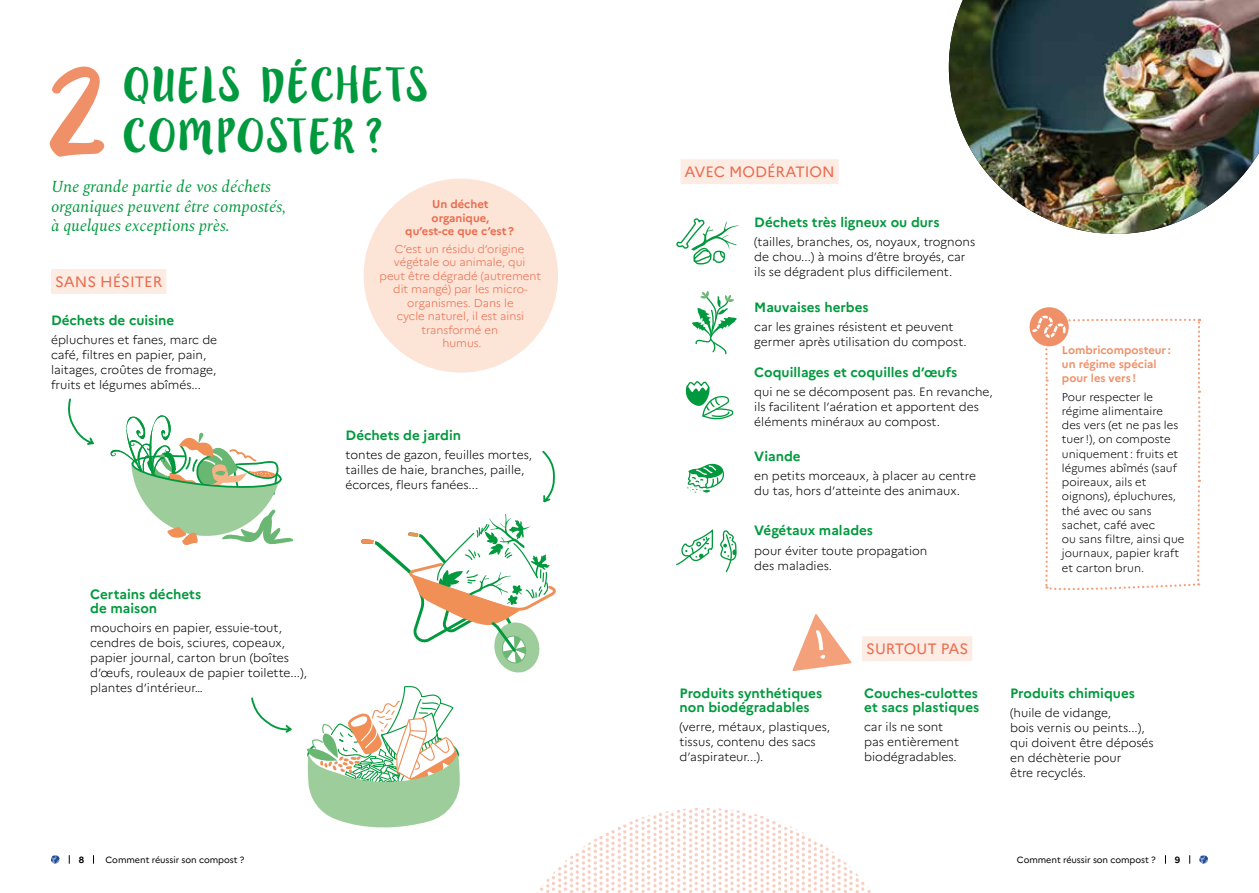
<style>
.page{position:relative;width:1259px;height:893px;background:#fff}
.page>*{position:absolute;margin:0;border:0;box-sizing:border-box;transform-origin:0 0}
.t1{font:39px "Lilly Belle";letter-spacing:.06em;color:#00993d}
.t2{font:italic 16.5px/19.5px "Spectral";color:#00993d}
.t3{font:15px "Marianne";color:#eb6b4d}
.t4{font:700 13.5px/14.2px "Marianne";color:#00993d}
.t5{font:300 12px/15px "Marianne";color:#000}
.t6{font:300 11.25px/14.2px "Marianne";color:#000}
.t7{font:300 11.25px/13.5px "Marianne";color:#eb6b4d;text-align:center}
.t8{font:700 11.25px/14.2px "Marianne";color:#f09068}
.t9{font:700 11.25px/13.5px "Marianne";color:#eb6b4d;text-align:center}
.t10{font:9px "Marianne";letter-spacing:-.005em;color:#000}
.t11{font:700 9px "Marianne";color:#000}
</style>
<div class="page">
<img style="left:536px;top:808px;width:335px;height:85px">
<div style="left:364px;top:179px;width:194px;height:194px;background:#fce4d7;border-radius:50%"></div>
<svg style="left:792px;top:614px;width:60px;height:57px"></svg>
<div style="left:862px;top:636px;width:110px;height:25px;background:#fdece3"></div>
<div style="left:680px;top:159px;width:158px;height:25px;background:#fdece3"></div>
<div style="left:51px;top:269px;width:115px;height:25px;background:#fdece3"></div>
<div style="left:1029px;top:307px;width:39px;height:39px;background:#f09068;border-radius:50%"></div>
<svg style="left:1032px;top:315px;width:169px;height:276px"></svg>
<img style="left:949px;top:0;width:310px;height:234px">
<svg style="left:687px;top:463px;width:38px;height:30px"></svg>
<svg style="left:51px;top:855px;width:9px;height:9px"></svg>
<svg style="left:1199px;top:855px;width:9px;height:9px"></svg>
<svg style="left:306px;top:686px;width:154px;height:142px"></svg>
<svg style="left:111px;top:415px;width:182px;height:130px"></svg>
<svg style="left:361px;top:514px;width:195px;height:159px"></svg>
<svg style="left:676px;top:218px;width:62px;height:202px"></svg>
<svg style="left:720px;top:530px;width:17px;height:43px"></svg>
<svg style="left:676px;top:529px;width:37px;height:37px"></svg>
<svg style="left:542px;top:450px;width:13px;height:53px"></svg>
<svg style="left:68px;top:398px;width:26px;height:47px"></svg>
<svg style="left:251px;top:697px;width:41px;height:36px"></svg>
<h1 class="t1" style="left:123px;top:58px;width:306px">QUELS DÉCHETS</h1>
<h1 class="t1" style="left:123px;top:109px;width:260px">COMPOSTER ?</h1>
<h2 class="t2" style="left:51px;top:178px;width:237px">Une grande partie de vos déchets organiques peuvent être compostés, à quelques exceptions près.</h2>
<p class="t9" style="left:405px;top:196px;width:110px">Un déchet organique, qu’est-ce que c’est ?</p>
<p class="t7" style="left:380px;top:241px;width:163px">C’est un résidu d’origine végétale ou animale, qui<br>peut être dégradé (autrement dit mangé) par les micro&shy;organismes. Dans le<br>cycle naturel, il est ainsi transformé en<br>humus.</p>
<p class="t3" style="left:55px;top:270px;width:109px">SANS HÉSITER</p>
<p class="t4" style="left:51px;top:312px;width:125px">Déchets de cuisine</p>
<p class="t5" style="left:51px;top:331px;width:168px">épluchures et fanes, marc de café, filtres en papier, pain, laitages, croûtes de fromage, fruits et légumes abîmés...</p>
<p class="t4" style="left:90px;top:586px;width:113px">Certains déchets de maison</p>
<p class="t5" style="left:90px;top:620px;width:218px">mouchoirs en papier, essuie-tout, cendres de bois, sciures, copeaux, papier journal, carton brun (boîtes d’œufs, rouleaux de papier toilette...), plantes d’intérieur…</p>
<p class="t4" style="left:345px;top:427px;width:117px">Déchets de jardin</p>
<p class="t5" style="left:345px;top:447px;width:188px">tontes de gazon, feuilles mortes, tailles de haie, branches, paille, écorces, fleurs fanées...</p>
<p class="t3" style="left:684px;top:160px;width:152px">AVEC MODÉRATION</p>
<p class="t4" style="left:754px;top:214px;width:187px">Déchets très ligneux ou durs</p>
<p class="t5" style="left:754px;top:233px;width:222px">(tailles, branches, os, noyaux, trognons de chou...) à moins d’être broyés, car ils se dégradent plus difficilement.</p>
<p class="t4" style="left:754px;top:299px;width:116px">Mauvaises herbes</p>
<p class="t5" style="left:754px;top:319px;width:214px">car les graines résistent et peuvent germer après utilisation du compost.</p>
<p class="t4" style="left:754px;top:364px;width:204px">Coquillages et coquilles d’œufs</p>
<p class="t5" style="left:754px;top:384px;width:240px">qui ne se décomposent pas. En revanche, ils facilitent l’aération et apportent des éléments minéraux au compost.</p>
<p class="t4" style="left:754px;top:448px;width:48px">Viande</p>
<p class="t5" style="left:754px;top:468px;width:223px">en petits morceaux, à placer au centre du tas, hors d’atteinte des animaux.</p>
<p class="t4" style="left:754px;top:522px;width:120px">Végétaux malades</p>
<p class="t5" style="left:754px;top:542px;width:175px">pour éviter toute propagation des maladies.</p>
<p class="t8" style="left:1062px;top:341px;width:110px">Lombricomposteur : un régime spécial pour les vers !</p>
<p class="t6" style="left:1062px;top:388px;width:124px">Pour respecter le régime alimentaire des vers (et ne pas les tuer !), on composte uniquement : fruits et légumes abîmés (sauf poireaux, ails et oignons), épluchures, thé avec ou sans sachet, café avec<br>ou sans filtre, ainsi que journaux, papier kraft et carton brun.</p>
<p class="t4" style="left:679px;top:685px;width:144px">Produits synthétiques non biodégradables</p>
<p class="t5" style="left:679px;top:718px;width:152px">(verre, métaux, plastiques, tissus, contenu des sacs d’aspirateur...).</p>
<p class="t3" style="left:866px;top:637px;width:103px">SURTOUT PAS</p>
<p class="t4" style="left:864px;top:685px;width:117px">Couches-culottes et sacs plastiques</p>
<p class="t5" style="left:864px;top:718px;width:96px">car ils ne sont pas entièrement biodégradables.</p>
<p class="t4" style="left:1010px;top:685px;width:126px">Produits chimiques</p>
<p class="t5" style="left:1010px;top:704px;width:145px">(huile de vidange,<br>bois vernis ou peints...), qui doivent être déposés en déchèterie pour<br>être recyclés.</p>
<p class="t11" style="left:79px;top:852px;width:7px">8</p>
<p class="t10" style="left:106px;top:852px;width:140px">Comment réussir son compost ?</p>
<p class="t10" style="left:1017px;top:852px;width:140px">Comment réussir son compost ?</p>
<p class="t11" style="left:1175px;top:852px;width:7px">9</p>
</div>
